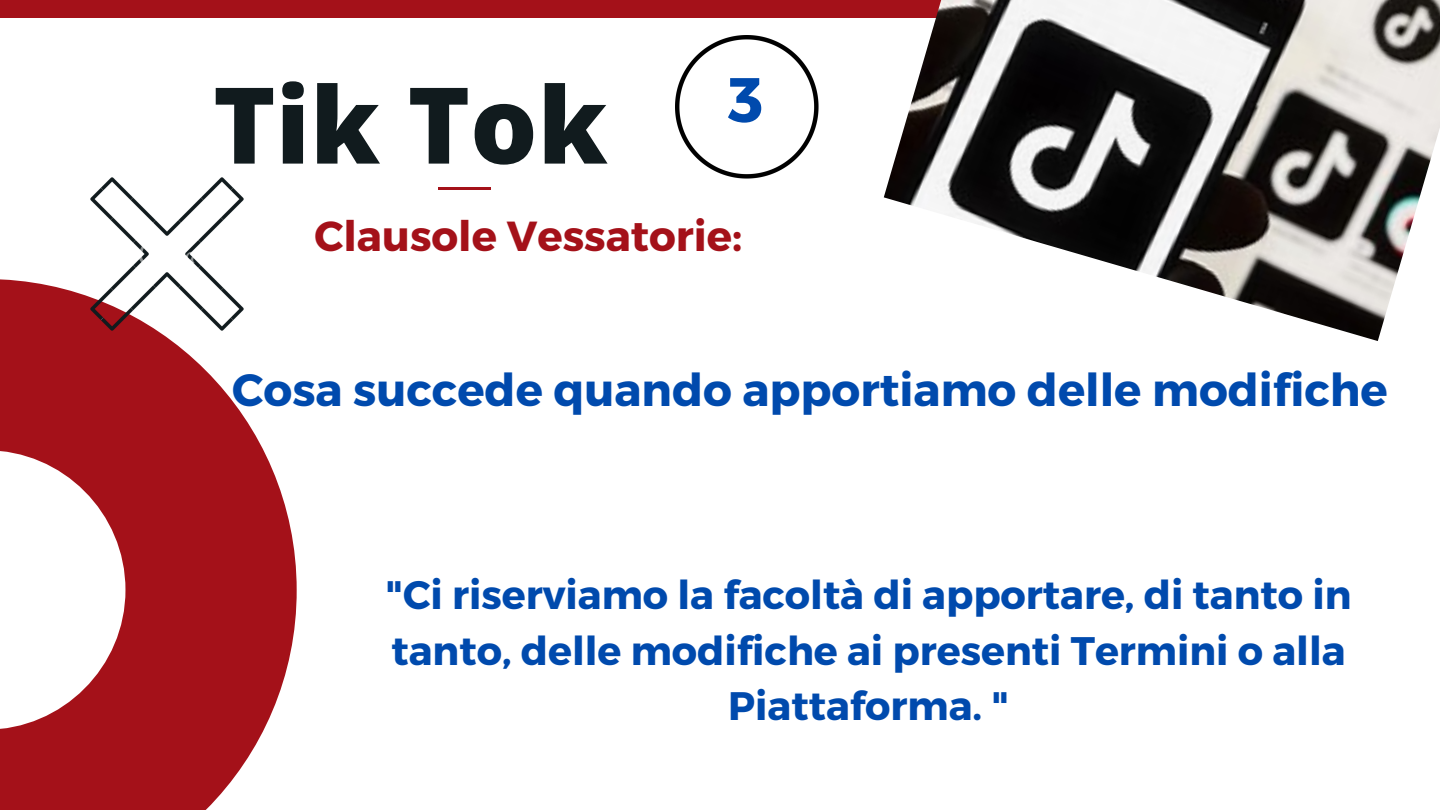
<style>
.page{position:relative;width:1440px;height:810px;background:#fff}
.page>*{position:absolute;margin:0;border:0;box-sizing:border-box;transform-origin:0 0}
.t1{font:800 106px "Open Sans";color:#111b1e}
.t2{font:700 63px "Montserrat";color:#004aad}
.t3{font:700 45.3px "Montserrat";color:#004aad}
.t4{font:700 42px "Montserrat";color:#a41119}
.t5{font:700 39.8px/55.5px "Montserrat";color:#004aad;text-align:center}
</style>
<div class="page">
<svg style="left:0;top:279px;width:297px;height:531px;fill:#a41119"></svg>
<div style="left:0;top:0;width:1440px;height:18px;background:#a41119"></div>
<img style="left:55px;top:177px;width:224px;height:189px">
<hr style="left:438px;top:187px;width:53px;height:3px;background:#a41119">
<img style="left:884px;top:0;width:556px;height:341px">
<img style="left:675px;top:35px;width:143px;height:144px">
<p class="t1" style="left:213px;top:50px;width:396px">Tik Tok</p>
<p class="t2" style="left:728px;top:59px;width:37px">3</p>
<p class="t4" style="left:314px;top:208px;width:429px">Clausole Vessatorie:</p>
<p class="t3" style="left:232px;top:361px;width:1157px">Cosa succede quando apportiamo delle modifiche</p>
<p class="t5" style="left:386px;top:565px;width:967px">"Ci riserviamo la facoltà di apportare, di tanto in tanto, delle modifiche ai presenti Termini o alla<br>Piattaforma. "</p>
</div>
